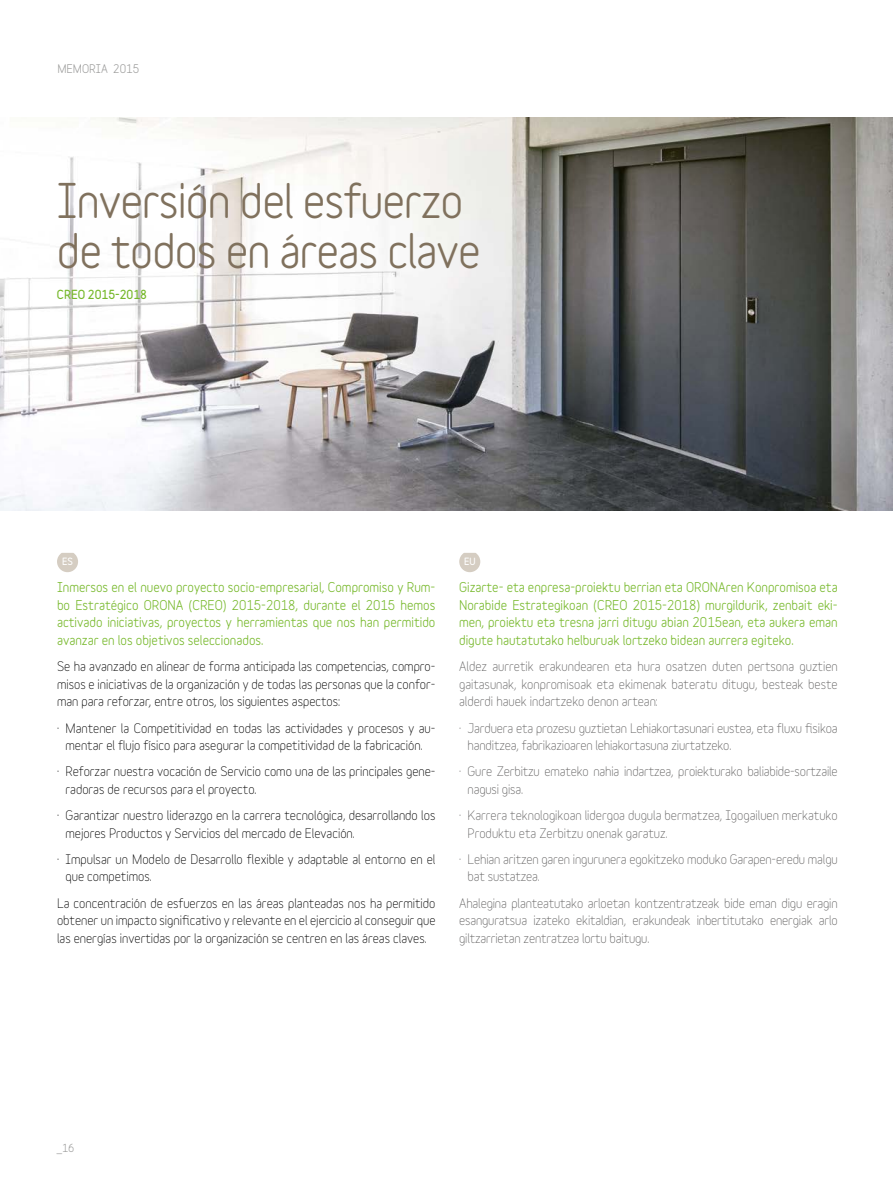
<style>
.page{position:relative;width:893px;height:1178px;background:#fff}
.page>*{position:absolute;margin:0;border:0;box-sizing:border-box;transform-origin:0 0}
.t1{font:700 45px/49.5px "Variable";letter-spacing:-.02em;color:#80715d}
.t2{font:12.75px/17.5px "Variable";color:#000}
.t3{font:12.75px/17.5px "Variable";letter-spacing:-.01em;color:#646363}
.t4{font:700 12.75px/17.5px "Variable";color:#76b82a;text-align:justify}
.t5{font:900 11.25px "Variable";color:#76b82a}
.t6{font:700 11.25px "Variable";color:#9d9d9c}
.t7{font:700 10.5px "Variable";color:#9d9d9c}
.t8{font:900 9px "Variable";color:#fff}
</style>
<div class="page">
<img style="left:0;top:118px;width:893px;height:392px">
<svg style="left:57px;top:553px;width:21px;height:19px"></svg>
<svg style="left:459px;top:553px;width:21px;height:19px"></svg>
<p class="t6" style="left:57px;top:62px;width:83px">memoria 2015</p>
<h1 class="t1" style="left:57px;top:176px;width:425px">Inversión del esfuerzo de todos en áreas clave</h1>
<p class="t5" style="left:57px;top:287px;width:92px">CREO 2015-2018</p>
<p class="t8" style="left:62px;top:556px;width:11px">ES</p>
<p class="t8" style="left:464px;top:556px;width:12px">EU</p>
<p class="t4" style="left:57px;top:578px;width:380px">Inmersos en el nuevo proyecto socio-empresarial, Compromiso y Rum&shy;bo Estratégico ORO</p>
<p class="t4" style="left:57px;top:596px;width:380px;text-indent:111px">NA (CREO) 2015-2018, durante el 2015 hemos activado iniciativas, proyectos y herramientas que nos han permitido avanzar en los objetivos seleccionados.</p>
<p class="t2" style="left:57px;top:658px;width:380px;text-align:justify">Se ha avanzado en alinear de forma anticipada las competencias, compro&shy;misos e iniciativas de la organización y de todas las personas que la confor&shy;man para reforzar, entre otros, los siguientes aspectos:</p>
<p class="t2" style="left:57px;top:719px;width:380px;text-align:center">· Mantener la Competitividad en todas las actividades y procesos y au&shy;mentar el flujo físico para asegurar la competitividad de la fabricación.</p>
<p class="t2" style="left:66px;top:763px;width:371px;text-indent:-9px">· Reforzar nuestra vocación de Servicio como una de las principales gene&shy;radoras de recursos para el proyecto.</p>
<p class="t2" style="left:66px;top:806px;width:371px;text-indent:-9px">· Garantizar nuestro liderazgo en la carrera tecnológica, desarrollando los mejores Productos y Servicios del mercado de Elevación.</p>
<p class="t2" style="left:66px;top:850px;width:371px;text-indent:-9px">· Impulsar un Modelo de Desarrollo flexible y adaptable al entorno en el que competimos.</p>
<p class="t2" style="left:57px;top:894px;width:380px;text-align:justify">La concentración de esfuerzos en las áreas planteadas nos ha permitido obtener un impacto significativo y relevante en el ejercicio al conseguir que las energías invertidas por la organización se centren en las áreas claves.</p>
<p class="t4" style="left:459px;top:578px;width:236px">Gizarte- eta enpresa-proiektu berrian eta ORO</p>
<p class="t4" style="left:710px;top:578px;width:129px">NAren Konpromisoa eta</p>
<p class="t4" style="left:459px;top:596px;width:154px">Norabide Estrategikoan (CREO</p>
<p class="t4" style="left:459px;top:596px;width:380px;text-indent:174px">2015-2018) murgildurik, zenbait eki&shy;men, proiektu eta tresna jarri ditugu abian 2015ean, eta aukera eman digute hautatutako helburuak lortzeko bidean aurrera egiteko.</p>
<p class="t3" style="left:459px;top:658px;width:380px;text-align:justify">Aldez aurretik erakundearen eta hura osatzen duten pertsona guztien gaitasunak, konpromisoak eta ekimenak bateratu ditugu, besteak beste alderdi hauek indartzeko denon artean:</p>
<p class="t3" style="left:468px;top:719px;width:372px;text-indent:-9px">· Jarduera eta prozesu guztietan Lehiakortasunari eustea, eta fluxu fisikoa handitzea, fabrikazioaren lehiakortasuna ziurtatzeko.</p>
<p class="t3" style="left:468px;top:763px;width:372px;text-indent:-9px">· Gure Zerbitzu emateko nahia indartzea, proiekturako baliabide-sortzaile nagusi gisa.</p>
<p class="t3" style="left:468px;top:806px;width:372px;text-indent:-9px">· Karrera teknologikoan lidergoa dugula bermatzea, Igogailuen merkatuko<br>Produktu eta Zerbitzu onenak garatuz.</p>
<p class="t3" style="left:468px;top:850px;width:372px;text-indent:-9px">· Lehian aritzen garen ingurunera egokitzeko moduko Garapen-eredu malgu bat sustatzea.</p>
<p class="t3" style="left:459px;top:894px;width:380px;text-align:justify">Ahalegina planteatutako arloetan kontzentratzeak bide eman digu eragin esanguratsua izateko ekitaldian, erakundeak inbertitutako energiak arlo giltzarrietan zentratzea lortu baitugu.</p>
<p class="t7" style="left:57px;top:1142px;width:19px">_16</p>
</div>
